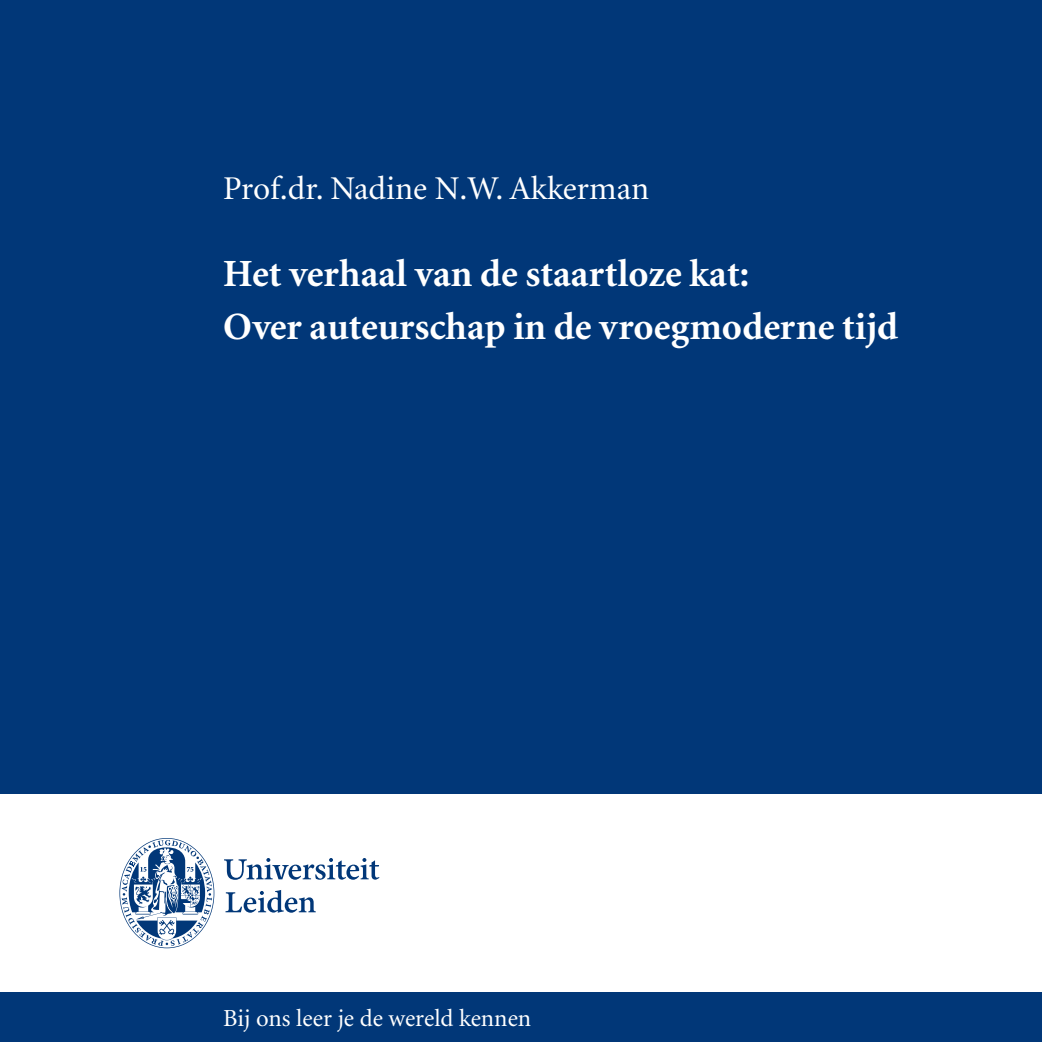
<style>
.page{position:relative;width:1042px;height:1042px;background:#fff}
.page>*{position:absolute;margin:0;border:0;box-sizing:border-box;transform-origin:0 0}
.t1{font:700 38.5px/52.5px "Minion";color:#fff}
.t2{font:33.25px "Minion";color:#fff}
.t3{font:24.5px "Minion";letter-spacing:-.005em;color:#fff}
</style>
<div class="page">
<div style="left:0;top:992px;width:1042px;height:50px;background:#013778"></div>
<div style="left:0;top:0;width:1042px;height:794px;background:#013778"></div>
<svg style="left:224px;top:858px;width:155px;height:55px"></svg>
<svg style="left:119px;top:838px;width:95px;height:110px"></svg>
<p class="t2" style="left:223px;top:172px;width:427px">Prof.dr. Nadine N.W. Akkerman</p>
<p class="t1" style="left:223px;top:249px;width:676px">Het verhaal van de staartloze kat:<br>Over auteurschap in de vroegmoderne tijd</p>
<p class="t3" style="left:223px;top:1006px;width:309px">Bij ons leer je de wereld kennen</p>
</div>
